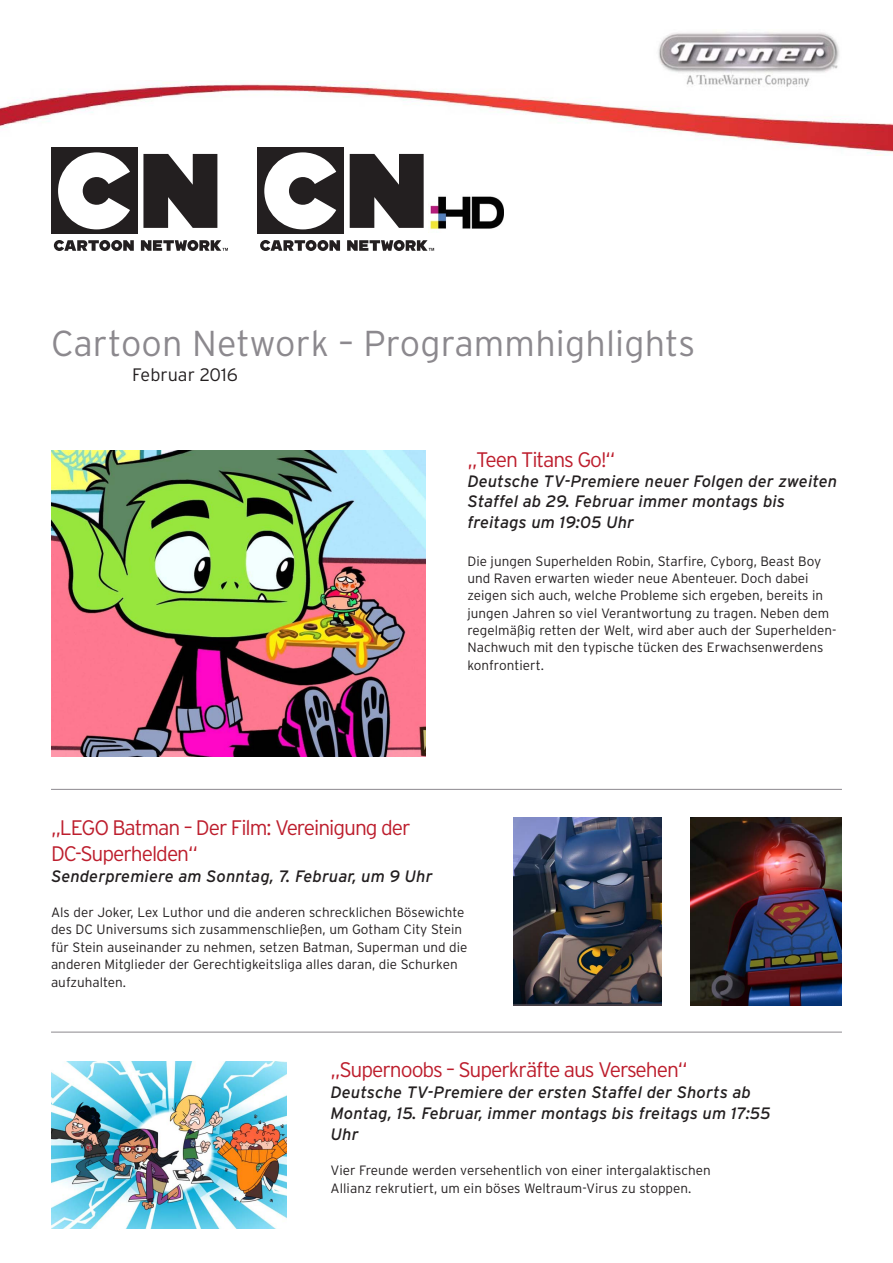
<style>
.page{position:relative;width:893px;height:1263px;background:#fff}
.page>*{position:absolute;margin:0;border:0;box-sizing:border-box;transform-origin:0 0}
.t1{font:300 36px "Interstate";letter-spacing:.005em;color:#8c898e}
.t2{font:300 21px/26.2px "Interstate";letter-spacing:-.05em;color:#bd1e2d}
.t3{font:300 18px "Interstate";color:#231f20}
.t4{font:italic 16.5px/20.5px "Interstate";letter-spacing:.005em;color:#231f20}
.t5{font:300 13.5px/17.4px "Interstate";color:#231f20}
</style>
<div class="page">
<img style="left:0;top:82px;width:893px;height:74px">
<img style="left:654px;top:32px;width:188px;height:58px">
<hr style="left:51px;top:789px;width:791px;height:1px;background:#8c898e">
<hr style="left:51px;top:1032px;width:791px;height:1px;background:#8c898e">
<div style="left:137px;top:148px;width:87px;height:86px;background:#fff"></div>
<div style="left:51px;top:148px;width:86px;height:86px;background:#231f20"></div>
<svg style="left:58px;top:152px;width:72px;height:77px"></svg>
<svg style="left:143px;top:154px;width:74px;height:74px;background:#433f40"></svg>
<svg style="left:54px;top:240px;width:80px;height:11px"></svg>
<svg style="left:141px;top:240px;width:87px;height:11px"></svg>
<div style="left:344px;top:148px;width:86px;height:86px;background:#fff"></div>
<div style="left:257px;top:148px;width:87px;height:86px;background:#231f20"></div>
<svg style="left:264px;top:152px;width:72px;height:77px"></svg>
<svg style="left:350px;top:154px;width:74px;height:74px;background:#423f40"></svg>
<svg style="left:260px;top:240px;width:80px;height:11px"></svg>
<svg style="left:347px;top:240px;width:87px;height:11px"></svg>
<img style="left:430px;top:196px;width:73px;height:34px">
<img style="left:51px;top:450px;width:374px;height:306px">
<img style="left:690px;top:818px;width:152px;height:187px">
<img style="left:513px;top:818px;width:149px;height:187px">
<img style="left:51px;top:1061px;width:235px;height:168px">
<h1 class="t1" style="left:51px;top:322px;width:646px">Cartoon Network – Programmhighlights</h1>
<h3 class="t3" style="left:132px;top:364px;width:107px">Februar 2016</h3>
<h2 class="t2" style="left:467px;top:446px;width:149px">„Teen Titans Go!“</h2>
<p class="t4" style="left:467px;top:471px;width:371px">Deutsche TV-Premiere neuer Folgen der zweiten<br>Staffel ab 29. Februar immer montags bis freitags um 19:05 Uhr</p>
<p class="t5" style="left:467px;top:552px;width:370px">Die jungen Superhelden Robin, Starfire, Cyborg, Beast Boy und Raven erwarten wieder neue Abenteuer. Doch dabei zeigen sich auch, welche Probleme sich ergeben, bereits in jungen Jahren so viel Verantwortung zu tragen. Neben dem regelmäßig retten der Welt, wird aber auch der Superhelden-Nachwuch mit den typische tücken des Erwachsenwerdens konfrontiert.</p>
<h2 class="t2" style="left:51px;top:814px;width:361px">„LEGO Batman – Der Film: Vereinigung der<br>DC-Superhelden“</h2>
<p class="t4" style="left:51px;top:866px;width:383px">Senderpremiere am Sonntag, 7. Februar, um 9 Uhr</p>
<p class="t5" style="left:51px;top:903px;width:418px">Als der Joker, Lex Luthor und die anderen schrecklichen Bösewichte des DC Universums sich zusammenschließen, um Gotham City Stein für Stein auseinander zu nehmen, setzen Batman, Superman und die anderen Mitglieder der Gerechtigkeitsliga alles daran, die Schurken aufzuhalten.</p>
<h2 class="t2" style="left:331px;top:1056px;width:359px">„Supernoobs – Superkräfte aus Versehen“</h2>
<p class="t4" style="left:331px;top:1081px;width:441px;line-height:21.1px">Deutsche TV-Premiere der ersten Staffel der Shorts ab<br>Montag, 15. Februar, immer montags bis freitags um 17:55<br>Uhr</p>
<p class="t5" style="left:331px;top:1161px;width:382px;line-height:18px">Vier Freunde werden versehentlich von einer intergalaktischen<br>Allianz rekrutiert, um ein böses Weltraum-Virus zu stoppen.</p>
</div>
